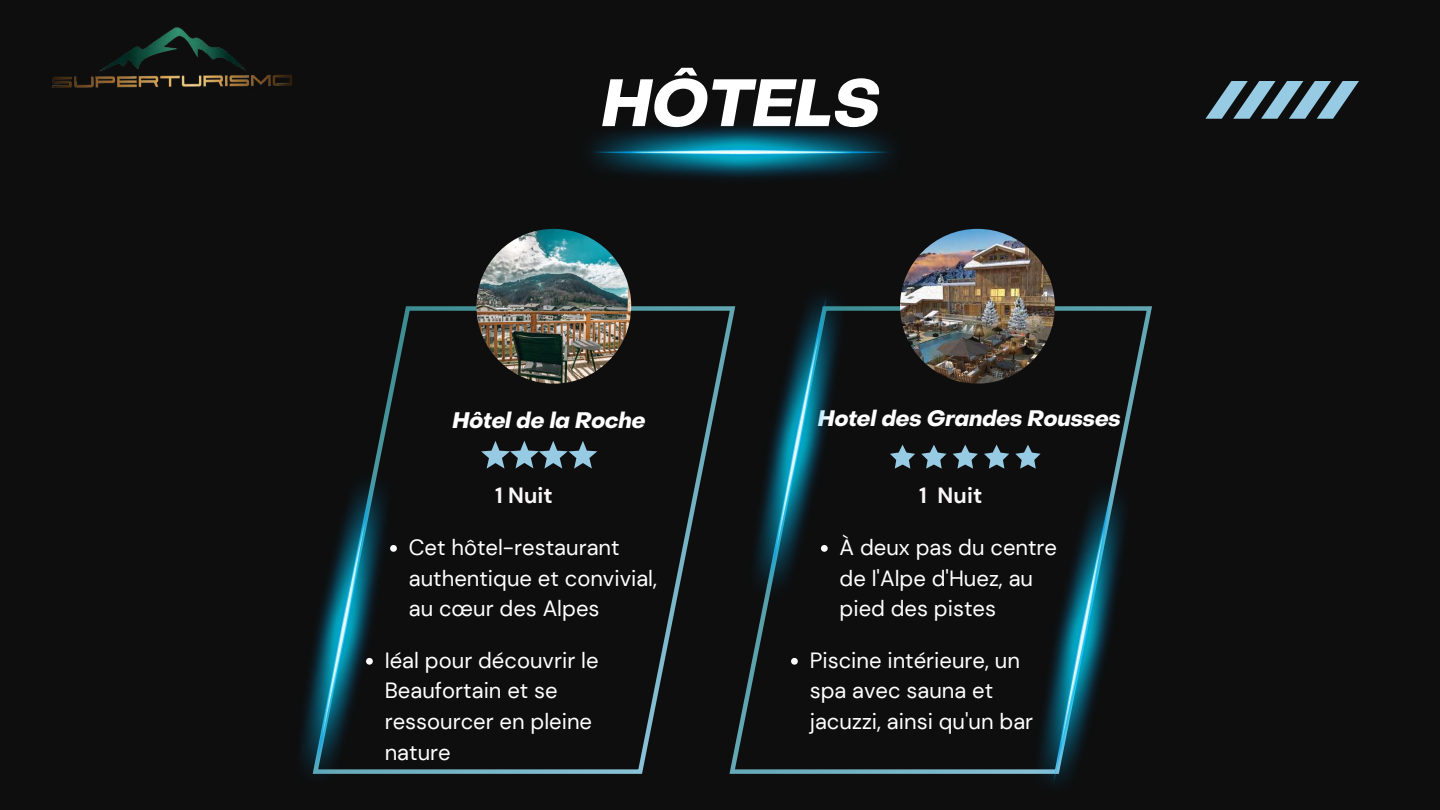
<style>
.page{position:relative;width:1440px;height:810px;background:#0e0e0e}
.page>*{position:absolute;margin:0;border:0;box-sizing:border-box;transform-origin:0 0}
.t1{font:italic 700 65.5px "Object Sans";color:#fff}
.t2{font:italic 700 22.1px "Object Sans";color:#fff}
.t3{font:22px/30.8px "DM Sans";color:#fff}
.t4{font:italic 700 22px "Object Sans";color:#fff}
.t5{font:700 22px "DM Sans";letter-spacing:.005em;color:#faf8f8}
</style>
<div class="page">
<svg style="left:1206px;top:81px;width:153px;height:37px"></svg>
<img style="left:52px;top:27px;width:240px;height:61px">
<img style="left:590px;top:126px;width:302px;height:53px">
<svg style="left:735px;top:306px;width:417px;height:468px"></svg>
<svg style="left:376px;top:306px;width:359px;height:468px"></svg>
<img style="left:900px;top:229px;width:155px;height:155px;border-radius:50%">
<img style="left:476px;top:229px;width:155px;height:155px;border-radius:50%">
<svg style="left:481px;top:441px;width:116px;height:27px"></svg>
<svg style="left:890px;top:445px;width:25px;height:24px"></svg>
<svg style="left:921px;top:445px;width:26px;height:24px"></svg>
<svg style="left:953px;top:445px;width:25px;height:24px"></svg>
<svg style="left:984px;top:445px;width:25px;height:24px"></svg>
<svg style="left:1015px;top:445px;width:26px;height:21px"></svg>
<svg style="left:791px;top:658px;width:7px;height:7px"></svg>
<img style="left:300px;top:457px;width:108px;height:319px">
<img style="left:731px;top:295px;width:130px;height:320px">
<img style="left:1015px;top:466px;width:131px;height:319px">
<svg style="left:366px;top:658px;width:7px;height:7px"></svg>
<h1 class="t1" style="left:602px;top:77px;width:280px">HÔTELS</h1>
<p class="t2" style="left:453px;top:411px;width:194px">Hôtel de la Roche</p>
<p class="t4" style="left:818px;top:409px;width:304px">Hotel des Grandes Rousses</p>
<p class="t5" style="left:495px;top:481px;width:59px">1 Nuit</p>
<p class="t5" style="left:919px;top:481px;width:65px">1 Nuit</p>
<p class="t3" style="left:409px;top:532px;width:250px">Cet hôtel-restaurant authentique et convivial, au cœur des Alpes</p>
<p class="t3" style="left:385px;top:645px;width:215px">Iéal pour découvrir le<br>Beaufortain et se ressourcer en pleine nature</p>
<p class="t3" style="left:840px;top:532px;width:219px">À deux pas du centre de l'Alpe d'Huez, au pied des pistes</p>
<p class="t3" style="left:810px;top:645px;width:225px">Piscine intérieure, un spa avec sauna et jacuzzi, ainsi qu'un bar</p>
</div>
